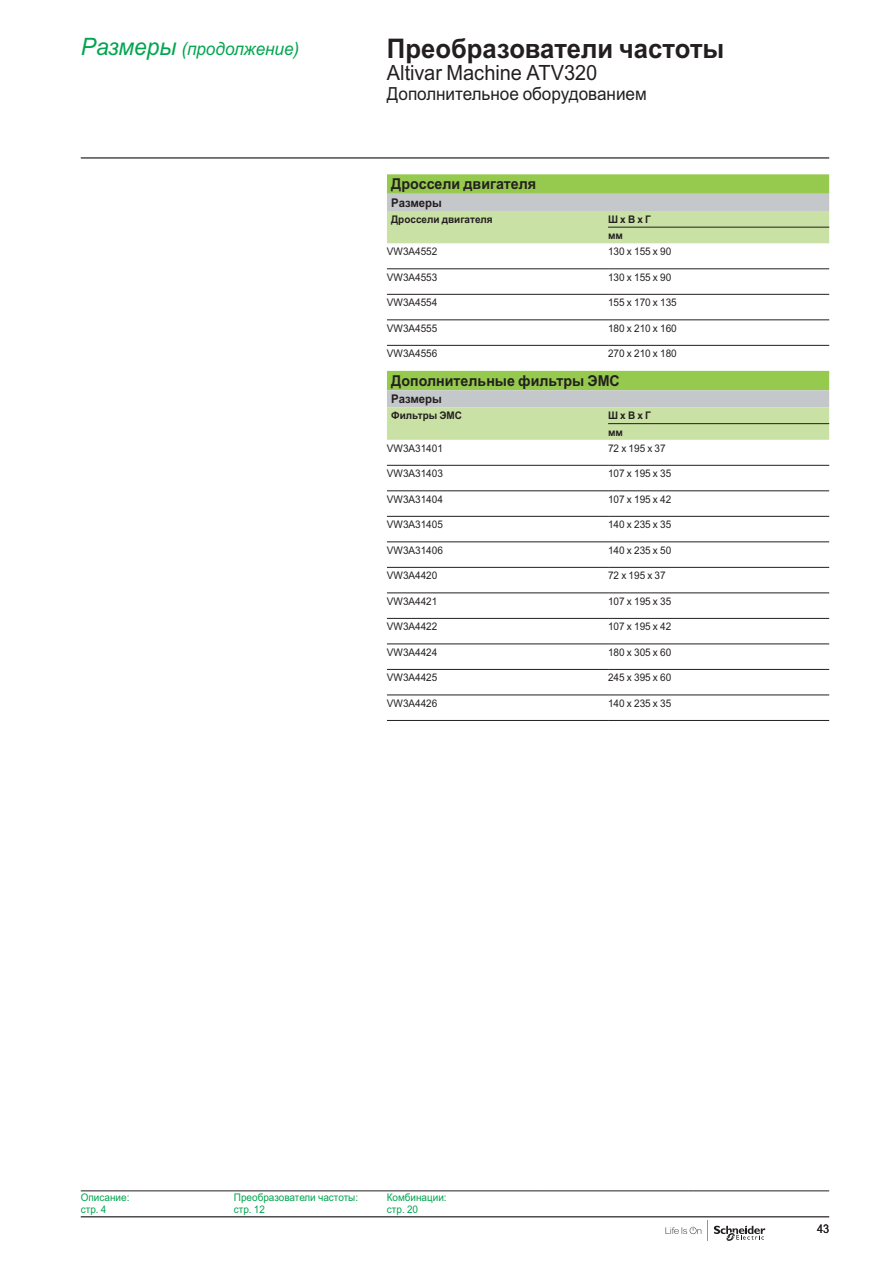
<style>
.page{position:relative;width:893px;height:1263px;background:#fff}
.page>*{position:absolute;margin:0;border:0;box-sizing:border-box;transform-origin:0 0}
.t1{font:700 27px "Arial MT Pro Cyr";color:#231f20;scale:.95 1}
.t2{font:21px "Arial MT Pro Cyr";color:#231f20;scale:.95 1}
.t3{font:18px "Arial MT Pro Cyr";color:#231f20;scale:.95 1}
.t4{font:italic 18px "Arial MT Pro Cyr";color:#00a54f;scale:.95 1}
.t5{font:700 15px "Arial MT Pro Cyr";color:#231f20;scale:.95 1}
.t6{font:700 12px "Arial MT Pro Cyr";color:#231f20;scale:.95 1}
.t7{font:12px "Arial MT Pro Cyr";color:#231f20;scale:.9 1}
.t8{font:10.5px "Arial MT Pro Cyr";color:#231f20;scale:.95 1}
.t9{font:10.5px/12px "Arial MT Pro Cyr";color:#00a54f;scale:.95 1}
.t10{font:700 10.5px/16.2px "Arial MT Pro Cyr";color:#231f20;scale:.95 1}
.s1{font-size:24px}
</style>
<div class="page">
<hr style="left:81px;top:157px;width:748px;height:2px;background:#231f20">
<hr style="left:81px;top:1216px;width:748px;height:1px;background:#231f20">
<svg style="left:665px;top:1226px;width:36px;height:8px"></svg>
<svg style="left:714px;top:1225px;width:51px;height:16px"></svg>
<svg style="left:707px;top:1220px;width:1px;height:21px"></svg>
<hr style="left:81px;top:1190px;width:153px;height:1px;background:#231f20">
<hr style="left:234px;top:1190px;width:153px;height:1px;background:#231f20">
<hr style="left:387px;top:1190px;width:153px;height:1px;background:#231f20">
<hr style="left:540px;top:1190px;width:153px;height:1px;background:#231f20">
<hr style="left:693px;top:1190px;width:136px;height:1px;background:#231f20">
<svg style="left:387px;top:174px;width:442px;height:20px;background:#99cb53"></svg>
<div style="left:387px;top:194px;width:442px;height:17px;background:#c5c8cb"></div>
<svg style="left:387px;top:211px;width:442px;height:229px"></svg>
<hr style="left:387px;top:269px;width:221px;height:1px;background:#231f20">
<hr style="left:608px;top:269px;width:221px;height:1px;background:#231f20">
<hr style="left:387px;top:294px;width:221px;height:1px;background:#231f20">
<hr style="left:608px;top:294px;width:221px;height:1px;background:#231f20">
<hr style="left:387px;top:320px;width:221px;height:1px;background:#231f20">
<hr style="left:608px;top:320px;width:221px;height:1px;background:#231f20">
<hr style="left:387px;top:345px;width:221px;height:1px;background:#231f20">
<hr style="left:608px;top:345px;width:221px;height:1px;background:#231f20">
<hr style="left:387px;top:465px;width:221px;height:1px;background:#231f20">
<hr style="left:608px;top:465px;width:221px;height:1px;background:#231f20">
<hr style="left:387px;top:491px;width:221px;height:1px;background:#231f20">
<hr style="left:608px;top:491px;width:221px;height:1px;background:#231f20">
<hr style="left:387px;top:516px;width:221px;height:1px;background:#231f20">
<hr style="left:608px;top:516px;width:221px;height:1px;background:#231f20">
<hr style="left:387px;top:542px;width:221px;height:1px;background:#231f20">
<hr style="left:608px;top:542px;width:221px;height:1px;background:#231f20">
<hr style="left:387px;top:567px;width:221px;height:1px;background:#231f20">
<hr style="left:608px;top:567px;width:221px;height:1px;background:#231f20">
<hr style="left:387px;top:593px;width:221px;height:1px;background:#231f20">
<hr style="left:608px;top:593px;width:221px;height:1px;background:#231f20">
<hr style="left:387px;top:618px;width:221px;height:1px;background:#231f20">
<hr style="left:608px;top:618px;width:221px;height:1px;background:#231f20">
<hr style="left:387px;top:644px;width:221px;height:1px;background:#231f20">
<hr style="left:608px;top:644px;width:221px;height:1px;background:#231f20">
<hr style="left:387px;top:669px;width:221px;height:1px;background:#231f20">
<hr style="left:608px;top:669px;width:221px;height:1px;background:#231f20">
<hr style="left:608px;top:227px;width:221px;height:1px;background:#231f20">
<hr style="left:608px;top:423px;width:221px;height:1px;background:#231f20">
<hr style="left:387px;top:695px;width:221px;height:1px;background:#231f20">
<hr style="left:608px;top:695px;width:221px;height:1px;background:#231f20">
<hr style="left:387px;top:720px;width:221px;height:1px;background:#231f20">
<hr style="left:608px;top:720px;width:221px;height:1px;background:#231f20">
<h3 class="t4" style="left:81px;top:39px;width:232px"><span class="s1">Размеры</span> (продолжение)</h3>
<h1 class="t1" style="left:387px;top:32px;width:357px">Преобразователи частоты</h1>
<h2 class="t2" style="left:387px;top:61px;width:223px">Altivar Machine ATV320</h2>
<h3 class="t3" style="left:387px;top:83px;width:275px">Дополнительное оборудованием</h3>
<h3 class="t5" style="left:391px;top:175px;width:154px">Дроссели двигателя</h3>
<p class="t6" style="left:391px;top:195px;width:55px">Размеры</p>
<p class="t10" style="left:391px;top:211px;width:108px">Дроссели двигателя</p>
<p class="t10" style="left:608px;top:211px;width:47px">Ш х В х Г мм</p>
<p class="t8" style="left:387px;top:245px;width:55px">VW3A4552</p>
<p class="t8" style="left:608px;top:245px;width:68px">130 x 155 x 90</p>
<p class="t8" style="left:387px;top:271px;width:55px">VW3A4553</p>
<p class="t8" style="left:608px;top:271px;width:68px">130 x 155 x 90</p>
<p class="t8" style="left:387px;top:296px;width:55px">VW3A4554</p>
<p class="t8" style="left:608px;top:296px;width:74px">155 x 170 x 135</p>
<p class="t8" style="left:387px;top:322px;width:55px">VW3A4555</p>
<p class="t8" style="left:608px;top:322px;width:74px">180 x 210 x 160</p>
<p class="t8" style="left:387px;top:348px;width:55px">VW3A4556</p>
<p class="t8" style="left:608px;top:348px;width:74px">270 x 210 x 180</p>
<h3 class="t5" style="left:391px;top:372px;width:242px">Дополнительные фильтры ЭМС</h3>
<p class="t6" style="left:391px;top:392px;width:55px">Размеры</p>
<p class="t10" style="left:391px;top:408px;width:76px">Фильтры ЭМС</p>
<p class="t10" style="left:608px;top:408px;width:47px">Ш х В х Г мм</p>
<p class="t8" style="left:387px;top:442px;width:60px">VW3A31401</p>
<p class="t8" style="left:608px;top:442px;width:62px">72 x 195 x 37</p>
<p class="t8" style="left:387px;top:467px;width:60px">VW3A31403</p>
<p class="t8" style="left:608px;top:467px;width:68px">107 x 195 x 35</p>
<p class="t8" style="left:387px;top:493px;width:60px">VW3A31404</p>
<p class="t8" style="left:608px;top:493px;width:68px">107 x 195 x 42</p>
<p class="t8" style="left:387px;top:518px;width:60px">VW3A31405</p>
<p class="t8" style="left:608px;top:518px;width:68px">140 x 235 x 35</p>
<p class="t8" style="left:387px;top:544px;width:60px">VW3A31406</p>
<p class="t8" style="left:608px;top:544px;width:68px">140 x 235 x 50</p>
<p class="t8" style="left:387px;top:569px;width:55px">VW3A4420</p>
<p class="t8" style="left:608px;top:569px;width:62px">72 x 195 x 37</p>
<p class="t8" style="left:387px;top:595px;width:55px">VW3A4421</p>
<p class="t8" style="left:608px;top:595px;width:68px">107 x 195 x 35</p>
<p class="t8" style="left:387px;top:621px;width:55px">VW3A4422</p>
<p class="t8" style="left:608px;top:621px;width:68px">107 x 195 x 42</p>
<p class="t8" style="left:387px;top:646px;width:55px">VW3A4424</p>
<p class="t8" style="left:608px;top:646px;width:68px">180 x 305 x 60</p>
<p class="t8" style="left:387px;top:672px;width:55px">VW3A4425</p>
<p class="t8" style="left:608px;top:672px;width:68px">245 x 395 x 60</p>
<p class="t8" style="left:387px;top:697px;width:55px">VW3A4426</p>
<p class="t8" style="left:608px;top:697px;width:68px">140 x 235 x 35</p>
<p class="t9" style="left:81px;top:1191px;width:53px">Описание: стр. 4</p>
<p class="t9" style="left:234px;top:1191px;width:132px">Преобразователи частоты: стр. 12</p>
<p class="t9" style="left:387px;top:1191px;width:64px">Комбинации: стр. 20</p>
<p class="t7" style="left:817px;top:1222px;width:15px">43</p>
</div>
